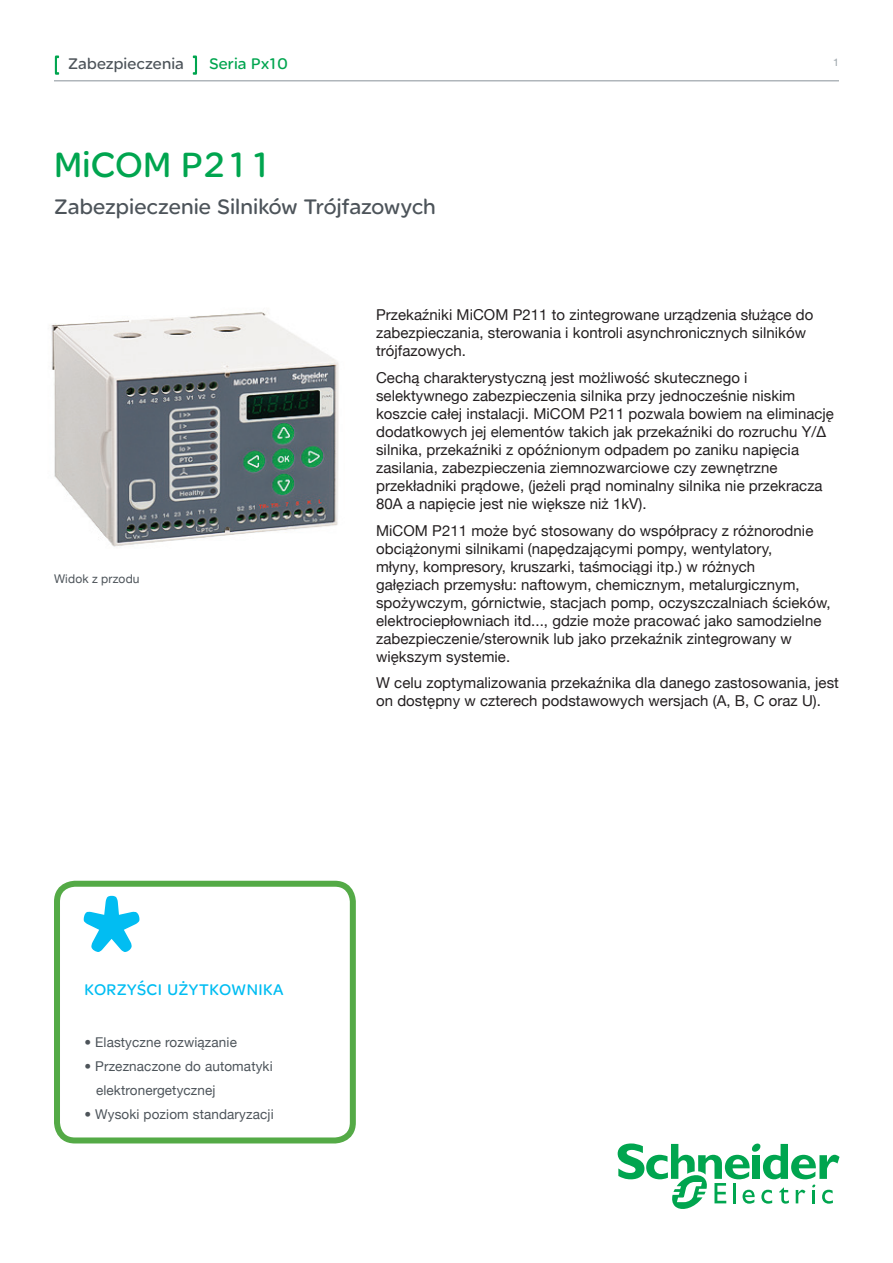
<style>
.page{position:relative;width:893px;height:1263px;background:#fff}
.page>*{position:absolute;margin:0;border:0;box-sizing:border-box;transform-origin:0 0}
.t1{font:37.5px "SE Optimist";color:#00a54f}
.t2{font:22.5px "SE Optimist";letter-spacing:.005em;color:#4d545a}
.t3{font:16.5px "SE Optimist";letter-spacing:.025em;color:#01bdf2}
.t4{font:16.5px "SE Optimist";letter-spacing:.01em;color:#4d545a}
.t5{font:16.5px "SE Optimist";letter-spacing:.005em;color:#00a54f}
.t6{font:15px/18px "Helvetica Neue";letter-spacing:.005em;color:#231f20}
.t7{font:13.5px/23.7px "Helvetica Neue";letter-spacing:.01em;color:#4d545a}
.t8{font:12px "Helvetica Neue";letter-spacing:.015em;color:#4d545a}
.t9{font:10.5px "Helvetica Neue";color:#959ea4}
</style>
<div class="page">
<hr style="left:54px;top:80px;width:785px;height:1px;background:#959ea4">
<svg style="left:55px;top:55px;width:4px;height:20px"></svg>
<svg style="left:193px;top:56px;width:4px;height:19px"></svg>
<svg style="left:618px;top:1143px;width:221px;height:66px"></svg>
<img style="left:51px;top:312px;width:288px;height:235px">
<svg style="left:84px;top:896px;width:56px;height:56px"></svg>
<div style="left:54px;top:881px;width:302px;height:262px;border:6px solid #54aa46;border-radius:18px"></div>
<p class="t4" style="left:68px;top:53px;width:117px">Zabezpieczenia</p>
<p class="t5" style="left:209px;top:53px;width:80px">Seria Px10</p>
<h1 class="t1" style="left:54px;top:141px;width:220px">MiCOM P211</h1>
<h2 class="t2" style="left:54px;top:193px;width:383px">Zabezpieczenie Silników Trójfazowych</h2>
<p class="t9" style="left:833px;top:56px;width:7px">1</p>
<p class="t8" style="left:54px;top:571px;width:87px">Widok z przodu</p>
<p class="t6" style="left:376px;top:306px;width:439px">Przekaźniki MiCOM P211 to zintegrowane urządzenia służące do zabezpieczania, sterowania i kontroli asynchronicznych silników trójfazowych.</p>
<p class="t6" style="left:376px;top:368px;width:459px">Cechą charakterystyczną jest możliwość skutecznego i selektywnego zabezpieczenia silnika przy jednocześnie niskim koszcie całej instalacji. MiCOM P211 pozwala bowiem na eliminację dodatkowych jej elementów takich jak przekaźniki do rozruchu Y/∆ silnika, przekaźniki z opóźnionym odpadem po zaniku napięcia zasilania, zabezpieczenia ziemnozwarciowe czy zewnętrzne przekładniki prądowe, (jeżeli prąd nominalny silnika nie przekracza 80A a napięcie jest nie większe niż 1kV).</p>
<p class="t6" style="left:376px;top:521px;width:456px">MiCOM P211 może być stosowany do współpracy z różnorodnie obciążonymi silnikami (napędzającymi pompy, wentylatory,<br>młyny, kompresory, kruszarki, taśmociągi itp.) w różnych<br>gałęziach przemysłu: naftowym, chemicznym, metalurgicznym, spożywczym, górnictwie, stacjach pomp, oczyszczalniach ścieków, elektrociepłowniach itd..., gdzie może pracować jako samodzielne zabezpieczenie/sterownik lub jako przekaźnik zintegrowany w większym systemie.</p>
<p class="t6" style="left:376px;top:673px;width:464px">W celu zoptymalizowania przekaźnika dla danego zastosowania, jest on dostępny w czterech podstawowych wersjach (A, B, C oraz U).</p>
<p class="t3" style="left:84px;top:979px;width:201px">KORZYŚCI UŻYTKOWNIKA</p>
<p class="t7" style="left:84px;top:1030px;width:154px">• Elastyczne rozwiązanie</p>
<p class="t7" style="left:96px;top:1054px;width:178px;text-indent:-12px">• Przeznaczone do automatyki elektronergetycznej</p>
<p class="t7" style="left:84px;top:1102px;width:191px">• Wysoki poziom standaryzacji</p>
</div>
